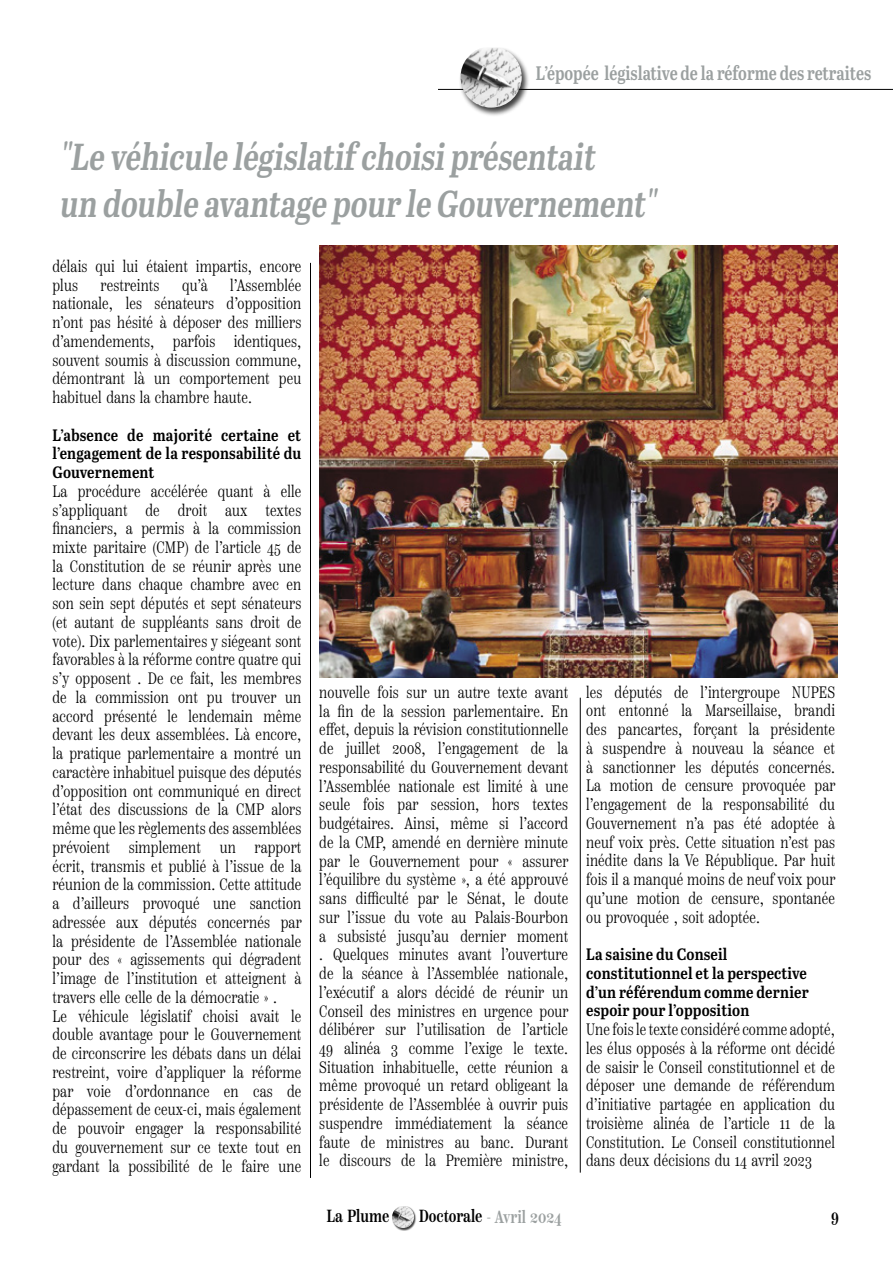
<style>
.page{position:relative;width:893px;height:1263px;background:#fff}
.page>*{position:absolute;margin:0;border:0;box-sizing:border-box;transform-origin:0 0}
.t1{font:37.5px/46.5px "Abril Titling Cnd Sb";color:#9ba0a0;scale:.91 1}
.t2{font:19.5px "Abril Titling Cnd Sb";color:#9ba0a0;scale:.91 1}
.t3{font:500 17.55px "Scotch Text Comp";color:#9ba0a0;scale:.95 1}
.t4{font:500 17.55px "Scotch Text Comp";color:#000;scale:.95 1}
.t5{font:300 16.5px/18.8px "Scotch Text Comp";letter-spacing:.01em;color:#000;text-align:justify}
.t6{font:16.5px/18.8px "Abril Titling Cnd Sb";letter-spacing:.01em;color:#000;text-align:justify}
.s1{color:#000}
</style>
<div class="page">
<div style="left:392px;top:1206px;width:25px;height:25px;background:#000;opacity:.75"></div>
<img style="left:392px;top:1206px;width:22px;height:22px">
<hr style="left:310px;top:263px;width:1px;height:915px;background:#000">
<hr style="left:580px;top:698px;width:1px;height:474px;background:#000">
<img style="left:319px;top:246px;width:519px;height:431px">
<hr style="left:438px;top:89px;width:455px;height:1px;background:#000">
<div style="left:458px;top:47px;width:72px;height:70px;background:#000;opacity:.75"></div>
<img style="left:461px;top:48px;width:61px;height:60px">
<p class="t2" style="left:536px;top:59px;width:370px">L’épopée législative de la réforme des retraites</p>
<h1 class="t1" style="left:59px;top:132px;width:665px">"Le véhicule législatif choisiprésentait<br>un double avantage pour le Gouvernement"</h1>
<p class="t5" style="left:52px;top:257px;width:250px">délais qui lui étaient impartis, encore plus</p>
<p class="t5" style="left:52px;top:275px;width:250px;text-indent:178px">l’Assemblée nationale, les sénateurs d’opposition n’ont pas hésité à déposer des milliers d’amendements, parfois identiques, souvent soumis à discussion commune, démontrant là un comportement peu habituel dans la chambre haute.</p>
<p class="t6" style="left:52px;top:425px;width:250px">L’absence de majorité certaine et l’engagement de la responsabilité du Gouvernement</p>
<p class="t5" style="left:52px;top:482px;width:251px;text-align:left">La procédure accélérée quant à elle s’appliquant de droit aux textes financiers, a permis à la commission mixte paritaire (CMP) de l’article 45 de la Constitution de se réunir après une lecture dans chaque chambre avec en son sein sept députés et sept sénateurs (et autant de suppléants sans droit de vote). Dix parlementaires y siégeant sont favorables à la réforme contre quatre qui s’y opposent . De ce fait, les membres de la commission ont pu trouver un accord présenté le lendemain même devant les deux assemblées. Là encore, la pratique parlementaire a montré un caractère inhabituel puisque des députés d’opposition ont communiqué en direct l’état des discussions de la CMP alors même que les règlements des assemblées prévoient simplement un rapport écrit, transmis et publié à l’issue de la réunion de la commission. Cette attitude a d’ailleurs provoqué une sanction adressée aux députés concernés par la présidente de l’Assemblée nationale pour des « agissements qui dégradent l’image de l’institution et atteignent à travers elle celle de la démocratie » .<br>Le véhicule législatif choisi avait le double avantage pour le Gouvernement de circonscrire les débats dans un délai restreint, voire d’appliquer la réforme par voie d’ordonnance en cas de dépassement de ceux-ci, mais également de pouvoir engager la responsabilité du gouvernement sur ce texte tout en gardant la possibilité de le faire une</p>
<p class="t5" style="left:101px;top:275px;width:60px">restreints</p>
<p class="t5" style="left:182px;top:275px;width:27px">qu’à</p>
<p class="t5" style="left:319px;top:683px;width:251px">nouvelle fois sur un autre texte avant la fin de la session parlementaire. En effet, depuis la révision constitutionnelle de juillet 2008, l’engagement de la responsabilité du Gouvernement devant l’Assemblée nationale est limité à une seule fois par session, hors textes budgétaires. Ainsi, même si l’accord de la CMP, amendé en dernière minute par le Gouvernement pour « assurer l’équilibre du système », a été approuvé sans difficulté par le Sénat, le doute sur l’issue du vote au Palais-Bourbon a subsisté jusqu’au dernier moment . Quelques minutes avant l’ouverture de la séance à l’Assemblée nationale, l’exécutif a alors décidé de réunir un Conseil des ministres en urgence pour délibérer sur l’utilisation de l’article 49 alinéa 3 comme l’exige le texte.<br>Situation inhabituelle, cette réunion a même provoqué un retard obligeant la présidente de l’Assemblée à ouvrir puis suspendre immédiatement la séance faute de ministres au banc. Durant le discours de la Première ministre,</p>
<p class="t5" style="left:586px;top:683px;width:251px">les députés de l’intergroupe NUPES ont entonné la Marseillaise, brandi des pancartes, forçant la présidente à suspendre à nouveau la séance et à sanctionner les députés concernés.<br>La motion de censure provoquée par l’engagement de la responsabilité du Gouvernement n’a pas été adoptée à neuf voix près. Cette situation n’est pas inédite dans la Ve République. Par huit fois il a manqué moins de neuf voix pour qu’une motion de censure, spontanée ou provoquée , soit adoptée.</p>
<p class="t6" style="left:586px;top:944px;width:224px;text-align:left">La saisine du Conseil constitutionnel et la perspective d’un référendum comme dernier espoir pour l’opposition</p>
<p class="t5" style="left:586px;top:1020px;width:250px">Une fois le texte considéré comme adopté, les élus opposés à la réforme ont décidé de saisir le Conseil constitutionnel et de déposer une demande de référendum d’initiative partagée en application du troisième alinéa de l’article 11 de la Constitution. Le Conseil constitutionnel dans deux décisions du 14 avril 2023</p>
<p class="t4" style="left:327px;top:1205px;width:68px">La Plume</p>
<p class="t3" style="left:419px;top:1206px;width:152px"><span class="s1">Doctorale</span> - Avril 2024</p>
<p class="t4" style="left:831px;top:1206px;width:10px">9</p>
</div>
